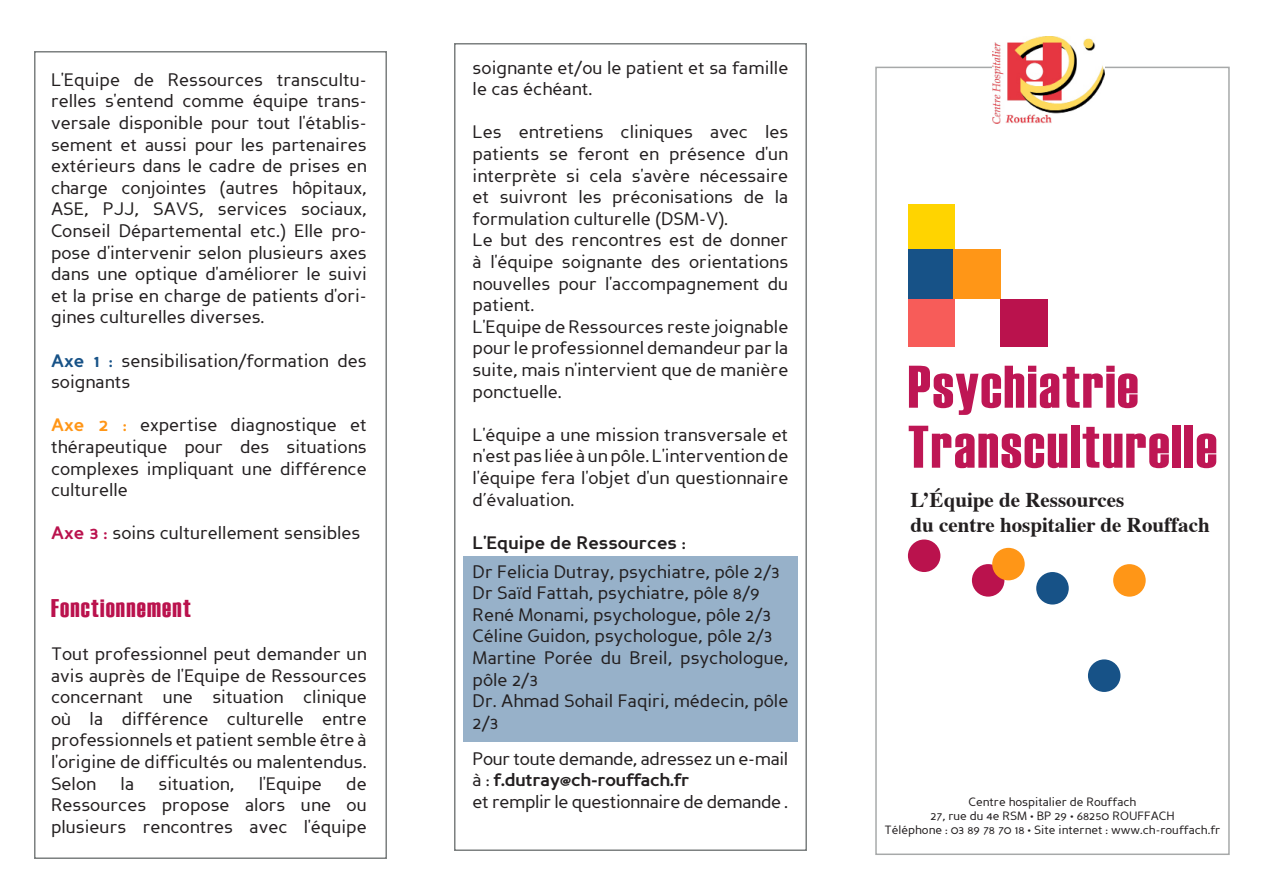
<style>
.page{position:relative;width:1263px;height:893px;background:#fff}
.page>*{position:absolute;margin:0;border:0;box-sizing:border-box;transform-origin:0 0}
.t1{font:60px "Haettenschweiler";letter-spacing:.03em;color:#be1654}
.t2{font:25.5px "Haettenschweiler";letter-spacing:.05em;color:#ba124d}
.t3{font:700 21px "Times";color:#231f20}
.t4{font:18px/21.6px "Perspective Sans";color:#231f20;text-align:justify}
.t5{font:18px/21.6px "Perspective Sans";letter-spacing:-.02em;color:#231f20}
.t6{font:700 18px "Perspective Sans";color:#231f20}
.t7{font:12px "Perspective Sans";color:#231f20}
.s1{font-weight:700;color:#175287}
.s2{font-weight:700;color:#ff9617}
.s3{font-weight:700;color:#ba124d}
.s4{font-weight:700}
</style>
<div class="page">
<div style="left:454px;top:43px;width:353px;height:808px;border:2px solid #7b7f7f"></div>
<div style="left:463px;top:556px;width:335px;height:185px;background:#97b1c9"></div>
<div style="left:34px;top:51px;width:353px;height:808px;border:2px solid #7b7f7f"></div>
<img style="left:992px;top:37px;width:112px;height:86px">
<div style="left:908px;top:204px;width:47px;height:46px;background:#ffd400"></div>
<div style="left:908px;top:250px;width:47px;height:49px;background:#175287"></div>
<div style="left:953px;top:250px;width:48px;height:49px;background:#ff9617"></div>
<div style="left:908px;top:299px;width:47px;height:48px;background:#f75c59"></div>
<div style="left:1000px;top:299px;width:48px;height:48px;background:#ba124d"></div>
<div style="left:972px;top:564px;width:32px;height:33px;background:#ba124d;border-radius:50%"></div>
<div style="left:1036px;top:572px;width:33px;height:32px;background:#175287;border-radius:50%"></div>
<div style="left:992px;top:548px;width:33px;height:32px;background:#ff9617;border-radius:50%"></div>
<div style="left:908px;top:539px;width:32px;height:33px;background:#ba124d;border-radius:50%"></div>
<div style="left:1088px;top:659px;width:32px;height:33px;background:#175287;border-radius:50%"></div>
<div style="left:1113px;top:564px;width:33px;height:33px;background:#ff9617;border-radius:50%"></div>
<p class="t4" style="left:51px;top:69px;width:317px">L'Equipe de Ressources transcultu&shy;relles s'entend comme équipe trans&shy;versale disponible pour tout l'établis&shy;sement et aussi pour les partenaires extérieurs dans le cadre de prises en charge conjointes (autres hôpitaux, ASE, PJJ, SAVS, services sociaux, Conseil Départemental etc.) Elle pro&shy;pose d'intervenir selon plusieurs axes dans une optique d'améliorer le suivi et la prise en charge de patients d'ori&shy;gines culturelles diverses.</p>
<p class="t4" style="left:51px;top:350px;width:317px"><span class="s1">Axe 1 :</span> sensibilisation/formation des soignants</p>
<p class="t4" style="left:51px;top:415px;width:317px"><span class="s2">Axe 2 :</span> expertise diagnostique et thérapeutique pour des situations complexes impliquant une différence culturelle</p>
<p class="t4" style="left:51px;top:523px;width:311px"><span class="s3">Axe 3 :</span> soins culturellement sensibles</p>
<p class="t2" style="left:51px;top:593px;width:141px">Fonctionnement</p>
<p class="t4" style="left:51px;top:643px;width:317px">Tout professionnel peut demander un avis auprès de l'Equipe de Ressources concernant une situation clinique où la différence culturelle entre professionnels et patient semble être à l'origine de difficultés ou malentendus.</p>
<p class="t4" style="left:51px;top:773px;width:47px">Selon</p>
<p class="t4" style="left:121px;top:773px;width:15px">la</p>
<p class="t4" style="left:159px;top:773px;width:77px">situation,</p>
<p class="t4" style="left:259px;top:773px;width:65px">l'Equipe</p>
<p class="t4" style="left:51px;top:773px;width:317px;text-indent:295px">de Ressources propose alors une ou plusieurs rencontres avec l'équipe</p>
<p class="t4" style="left:473px;top:57px;width:317px">soignante et/ou le patient et sa famille le cas échéant.</p>
<p class="t4" style="left:473px;top:122px;width:317px">Les entretiens cliniques avec les patients se feront en présence d'un interprète si cela s'avère nécessaire et suivront les préconisations de la formulation culturelle (DSM-V).</p>
<p class="t4" style="left:473px;top:230px;width:317px">Le but des rencontres est de donner à l'équipe soignante des orientations nouvelles pour l'accompagnement du patient.</p>
<p class="t4" style="left:473px;top:316px;width:317px">L'Equipe de Ressources reste joignable pour le professionnel demandeur par la suite, mais n'intervient que de manière ponctuelle.</p>
<p class="t4" style="left:473px;top:424px;width:317px">L'équipe a une mission transversale et n'est pas liée à un pôle. L'intervention de l'équipe fera l'objet d'un questionnaire d’évaluation.</p>
<p class="t6" style="left:473px;top:532px;width:215px">L'Equipe de Ressources :</p>
<p class="t4" style="left:473px;top:561px;width:309px">Dr Felicia Dutray, psychiatre, pôle 2/3</p>
<p class="t4" style="left:473px;top:582px;width:289px">Dr Saïd Fattah, psychiatre, pôle 8/9</p>
<p class="t4" style="left:473px;top:604px;width:300px">René Monami, psychologue, pôle 2/3</p>
<p class="t4" style="left:473px;top:626px;width:302px">Céline Guidon, psychologue, pôle 2/3</p>
<p class="t4" style="left:473px;top:647px;width:317px">Martine Porée du Breil, psychologue, pôle 2/3</p>
<p class="t4" style="left:473px;top:690px;width:317px">Dr. Ahmad Sohail Faqiri, médecin, pôle<br>2/3</p>
<p class="t5" style="left:473px;top:748px;width:317px">Pour toute demande, adressez un e-mail à : <span class="s4">f.dutray@ch-rouffach.fr</span></p>
<p class="t5" style="left:473px;top:791px;width:317px">et remplir le questionnaire de demande .</p>
<p class="t1" style="left:908px;top:352px;width:232px">Psychiatrie</p>
<p class="t1" style="left:908px;top:412px;width:311px">Transculturelle</p>
<p class="t3" style="left:910px;top:480px;width:215px">L’Équipe de Ressources</p>
<p class="t3" style="left:910px;top:505px;width:301px">du centre hospitalier de Rouffach</p>
<p class="t7" style="left:968px;top:794px;width:169px">Centre hospitalier de Rouffach</p>
<p class="t7" style="left:930px;top:809px;width:246px">27, rue du 4e RSM • BP 29 • 68250 ROUFFACH</p>
<p class="t7" style="left:884px;top:823px;width:337px">Téléphone : 03 89 78 70 18 • Site internet : www.ch-rouffach.fr</p>
</div>
